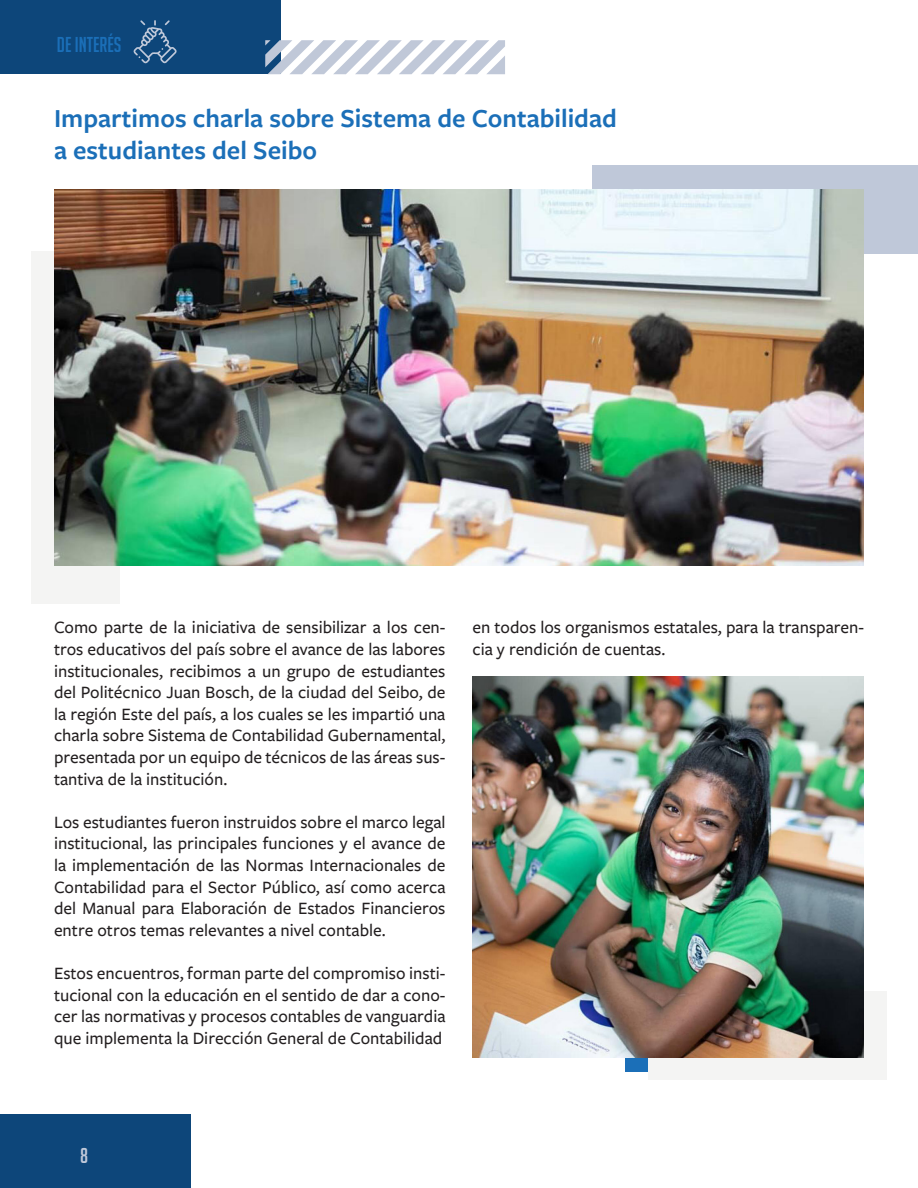
<style>
.page{position:relative;width:918px;height:1188px;background:#fff}
.page>*{position:absolute;margin:0;border:0;box-sizing:border-box;transform-origin:0 0}
.t1{font:600 27px/32.4px "Freight Sans Pro";color:#1b6fb8}
.t2{font:21px "Big Noodle Titling";color:#1b6fb8}
.t3{font:21px "Big Noodle Titling";color:#bfc8d9}
.t4{font:500 18px/21.6px "Freight Sans Pro";color:#231f20;text-align:justify}
</style>
<div class="page">
<div style="left:0;top:1114px;width:191px;height:74px;background:#0d467a"></div>
<div style="left:0;top:0;width:280px;height:74px;background:#0d467a"></div>
<svg style="left:265px;top:40px;width:240px;height:34px"></svg>
<div style="left:31px;top:252px;width:88px;height:352px;background:#f4f4f3"></div>
<div style="left:648px;top:991px;width:239px;height:89px;background:#f4f4f3"></div>
<div style="left:593px;top:165px;width:325px;height:89px;background:#bfc8d9"></div>
<img style="left:54px;top:189px;width:810px;height:377px">
<svg style="left:134px;top:20px;width:43px;height:43px"></svg>
<img style="left:472px;top:676px;width:392px;height:381px">
<p class="t2" style="left:57px;top:33px;width:66px">DE INTERéS</p>
<p class="t1" style="left:54px;top:101px;width:564px">Impartimos charla sobre Sistema de Contabilidad a estudiantes del Seibo</p>
<p class="t4" style="left:54px;top:616px;width:393px">Como parte de la iniciativa de sensibilizar a los cen&shy;tros educativos del país sobre el avance de las labores institucionales, recibimos a un grupo de estudiantes del Politécnico Juan Bosch, de la ciudad del Seibo, de la región Este del país, a los cuales se les impartió una charla sobre Sistema de Contabilidad Gubernamental, presentada por un equipo de técnicos de las áreas sus&shy;tantiva de la institución.</p>
<p class="t4" style="left:54px;top:810px;width:393px">Los estudiantes fueron instruidos sobre el marco legal institucional, las principales funciones y el avance de la implementación de las Normas Internacionales de Contabilidad para el Sector Público, así como acerca del Manual para Elaboración de Estados Financieros entre otros temas relevantes a nivel contable.</p>
<p class="t4" style="left:54px;top:962px;width:393px">Estos encuentros, forman parte del compromiso insti&shy;tucional con la educación en el sentido de dar a cono&shy;cer las normativas y procesos contables de vanguardia que implementa la Dirección General de Contabilidad</p>
<p class="t4" style="left:472px;top:616px;width:393px">en todos los organismos estatales, para la transparen&shy;cia y rendición de cuentas.</p>
<p class="t3" style="left:80px;top:1144px;width:10px">8</p>
</div>
